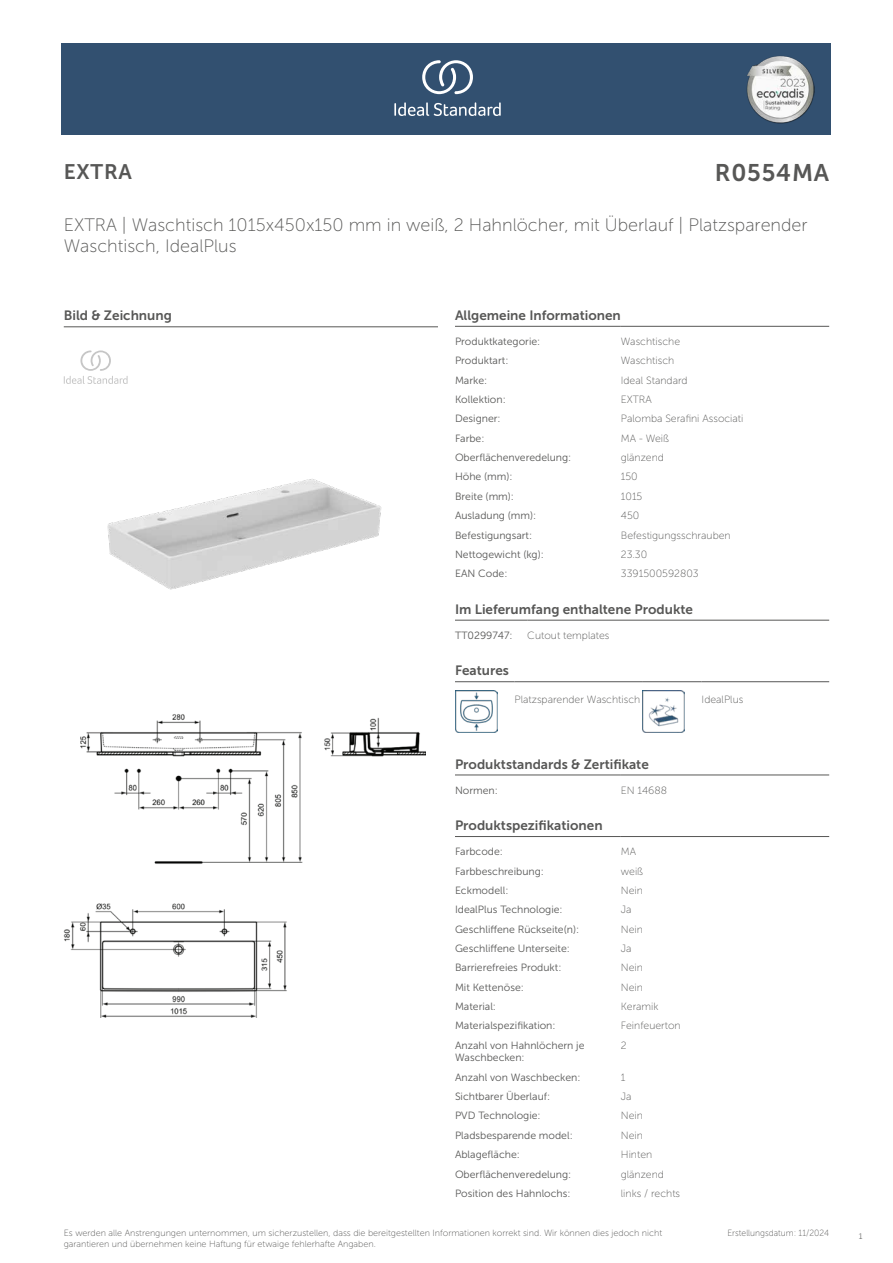
<style>
.page{position:relative;width:893px;height:1263px;background:#fff}
.page>*{position:absolute;margin:0;border:0;box-sizing:border-box;transform-origin:0 0}
.t1{font:24px "Museo Sans 700";letter-spacing:.035em;color:#575756}
.t2{font:21px "Museo Sans 700";letter-spacing:.035em;color:#575756}
.t3{font:18px/21.6px "Museo Sans 100";color:#575756}
.t4{font:13.5px "Museo Sans 700";color:#575756}
.t5{font:10.5px/12.6px "Museo Sans 300";color:#575756}
.t6{font:10.5px "Museo Sans 100";color:#575756}
.t7{font:9px/10.8px "Museo Sans 100";color:#575756}
.t8{font:9px "Museo Sans 100";color:#575756;scale:.95 1}
.t9{font:300 9px "Calibri";color:#575756;scale:.95 1}
</style>
<div class="page">
<div style="left:62px;top:43px;width:769px;height:91px;background:#325070"></div>
<hr style="left:455px;top:326px;width:166px;height:1px;background:#575756">
<hr style="left:621px;top:326px;width:208px;height:1px;background:#575756">
<hr style="left:455px;top:620px;width:72px;height:1px;background:#575756">
<hr style="left:527px;top:620px;width:302px;height:1px;background:#575756">
<hr style="left:455px;top:681px;width:59px;height:1px;background:#575756">
<hr style="left:514px;top:681px;width:128px;height:1px;background:#575756">
<hr style="left:642px;top:681px;width:60px;height:1px;background:#575756">
<hr style="left:702px;top:681px;width:127px;height:1px;background:#575756">
<img style="left:455px;top:690px;width:42px;height:43px">
<img style="left:642px;top:690px;width:43px;height:43px">
<hr style="left:455px;top:775px;width:166px;height:1px;background:#575756">
<hr style="left:621px;top:775px;width:208px;height:1px;background:#575756">
<hr style="left:455px;top:836px;width:166px;height:1px;background:#575756">
<hr style="left:621px;top:836px;width:208px;height:1px;background:#575756">
<img style="left:64px;top:714px;width:361px;height:304px">
<hr style="left:64px;top:327px;width:374px;height:1px;background:#575756">
<svg style="left:64px;top:350px;width:64px;height:34px"></svg>
<img style="left:107px;top:479px;width:275px;height:111px">
<svg style="left:394px;top:102px;width:107px;height:14px"></svg>
<svg style="left:422px;top:60px;width:51px;height:34px"></svg>
<img style="left:746px;top:56px;width:68px;height:67px">
<h2 class="t2" style="left:64px;top:160px;width:70px">EXTRA</h2>
<h1 class="t1" style="left:715px;top:160px;width:116px">R0554MA</h1>
<h3 class="t3" style="left:64px;top:214px;width:745px">EXTRA | Waschtisch 1015x450x150 mm in weiß, 2 Hahnlöcher, mit Überlauf | Platzsparender<br>Waschtisch, IdealPlus</h3>
<p class="t4" style="left:64px;top:308px;width:110px">Bild &amp; Zeichnung</p>
<p class="t4" style="left:455px;top:308px;width:167px">Allgemeine Informationen</p>
<p class="t5" style="left:455px;top:335px;width:87px">Produktkategorie:</p>
<p class="t6" style="left:621px;top:336px;width:61px">Waschtische</p>
<p class="t5" style="left:455px;top:354px;width:55px">Produktart:</p>
<p class="t6" style="left:621px;top:355px;width:55px">Waschtisch</p>
<p class="t5" style="left:455px;top:374px;width:34px">Marke:</p>
<p class="t6" style="left:621px;top:374px;width:68px">Ideal Standard</p>
<p class="t5" style="left:455px;top:393px;width:52px">Kollektion:</p>
<p class="t6" style="left:621px;top:394px;width:32px">EXTRA</p>
<p class="t5" style="left:455px;top:413px;width:47px">Designer:</p>
<p class="t6" style="left:621px;top:413px;width:124px">Palomba Serafini Associati</p>
<p class="t5" style="left:455px;top:432px;width:31px">Farbe:</p>
<p class="t6" style="left:621px;top:433px;width:50px">MA - Weiß</p>
<p class="t5" style="left:455px;top:451px;width:118px">Oberflächenveredelung:</p>
<p class="t6" style="left:621px;top:452px;width:45px">glänzend</p>
<p class="t5" style="left:455px;top:471px;width:59px">Höhe (mm):</p>
<p class="t6" style="left:621px;top:471px;width:18px">150</p>
<p class="t5" style="left:455px;top:490px;width:61px">Breite (mm):</p>
<p class="t6" style="left:621px;top:491px;width:23px">1015</p>
<p class="t5" style="left:455px;top:509px;width:83px">Ausladung (mm):</p>
<p class="t6" style="left:621px;top:510px;width:20px">450</p>
<p class="t5" style="left:455px;top:529px;width:79px">Befestigungsart:</p>
<p class="t6" style="left:621px;top:529px;width:111px">Befestigungsschrauben</p>
<p class="t5" style="left:455px;top:548px;width:90px">Nettogewicht (kg):</p>
<p class="t6" style="left:621px;top:549px;width:28px">23.30</p>
<p class="t5" style="left:455px;top:567px;width:54px">EAN Code:</p>
<p class="t6" style="left:621px;top:568px;width:79px">3391500592803</p>
<p class="t4" style="left:455px;top:602px;width:240px">Im Lieferumfang enthaltene Produkte</p>
<p class="t5" style="left:455px;top:629px;width:59px">TT0299747:</p>
<p class="t6" style="left:527px;top:630px;width:84px">Cutout templates</p>
<p class="t4" style="left:455px;top:663px;width:55px">Features</p>
<p class="t6" style="left:514px;top:693px;width:127px">Platzsparender Waschtisch</p>
<p class="t6" style="left:702px;top:693px;width:43px">IdealPlus</p>
<p class="t4" style="left:455px;top:756px;width:195px">Produktstandards &amp; Zertifikate</p>
<p class="t5" style="left:455px;top:784px;width:44px">Normen:</p>
<p class="t6" style="left:621px;top:784px;width:48px">EN 14688</p>
<p class="t4" style="left:455px;top:818px;width:149px">Produktspezifikationen</p>
<p class="t5" style="left:455px;top:845px;width:49px">Farbcode:</p>
<p class="t6" style="left:621px;top:846px;width:17px">MA</p>
<p class="t5" style="left:455px;top:865px;width:90px">Farbbeschreibung:</p>
<p class="t6" style="left:621px;top:865px;width:24px">weiß</p>
<p class="t5" style="left:455px;top:884px;width:55px">Eckmodell:</p>
<p class="t6" style="left:621px;top:885px;width:24px">Nein</p>
<p class="t5" style="left:455px;top:903px;width:109px">IdealPlus Technologie:</p>
<p class="t6" style="left:621px;top:904px;width:12px">Ja</p>
<p class="t5" style="left:455px;top:923px;width:126px">Geschliffene Rückseite(n):</p>
<p class="t6" style="left:621px;top:923px;width:24px">Nein</p>
<p class="t5" style="left:455px;top:942px;width:116px">Geschliffene Unterseite:</p>
<p class="t6" style="left:621px;top:943px;width:12px">Ja</p>
<p class="t5" style="left:455px;top:961px;width:108px">Barrierefreies Produkt:</p>
<p class="t6" style="left:621px;top:962px;width:24px">Nein</p>
<p class="t5" style="left:455px;top:981px;width:70px">Mit Kettenöse:</p>
<p class="t6" style="left:621px;top:981px;width:24px">Nein</p>
<p class="t5" style="left:455px;top:1000px;width:43px">Material:</p>
<p class="t6" style="left:621px;top:1001px;width:39px">Keramik</p>
<p class="t5" style="left:455px;top:1019px;width:102px">Materialspezifikation:</p>
<p class="t6" style="left:621px;top:1020px;width:61px">Feinfeuerton</p>
<p class="t5" style="left:455px;top:1039px;width:131px">Anzahl von Hahnlöchern je<br>Waschbecken:</p>
<p class="t6" style="left:621px;top:1039px;width:7px">2</p>
<p class="t5" style="left:455px;top:1071px;width:127px">Anzahl von Waschbecken:</p>
<p class="t6" style="left:621px;top:1071px;width:6px">1</p>
<p class="t5" style="left:455px;top:1090px;width:97px">Sichtbarer Überlauf:</p>
<p class="t6" style="left:621px;top:1091px;width:12px">Ja</p>
<p class="t5" style="left:455px;top:1109px;width:87px">PVD Technologie:</p>
<p class="t6" style="left:621px;top:1110px;width:24px">Nein</p>
<p class="t5" style="left:455px;top:1129px;width:119px">Pladsbesparende model:</p>
<p class="t6" style="left:621px;top:1129px;width:24px">Nein</p>
<p class="t5" style="left:455px;top:1148px;width:66px">Ablagefläche:</p>
<p class="t6" style="left:621px;top:1149px;width:33px">Hinten</p>
<p class="t5" style="left:455px;top:1168px;width:118px">Oberflächenveredelung:</p>
<p class="t6" style="left:621px;top:1168px;width:45px">glänzend</p>
<p class="t5" style="left:455px;top:1187px;width:117px">Position des Hahnlochs:</p>
<p class="t6" style="left:621px;top:1188px;width:61px">links / rechts</p>
<p class="t7" style="left:64px;top:1227px;width:600px">Es werden alle Anstrengungen unternommen, um sicherzustellen, dass die bereitgestellten Informationen korrekt sind. Wir können dies jedoch nicht garantieren und übernehmen keine Haftung für etwaige fehlerhafte Angaben.</p>
<p class="t8" style="left:727px;top:1228px;width:109px">Erstellungsdatum: 11/2024</p>
<p class="t9" style="left:858px;top:1230px;width:6px">1</p>
</div>
